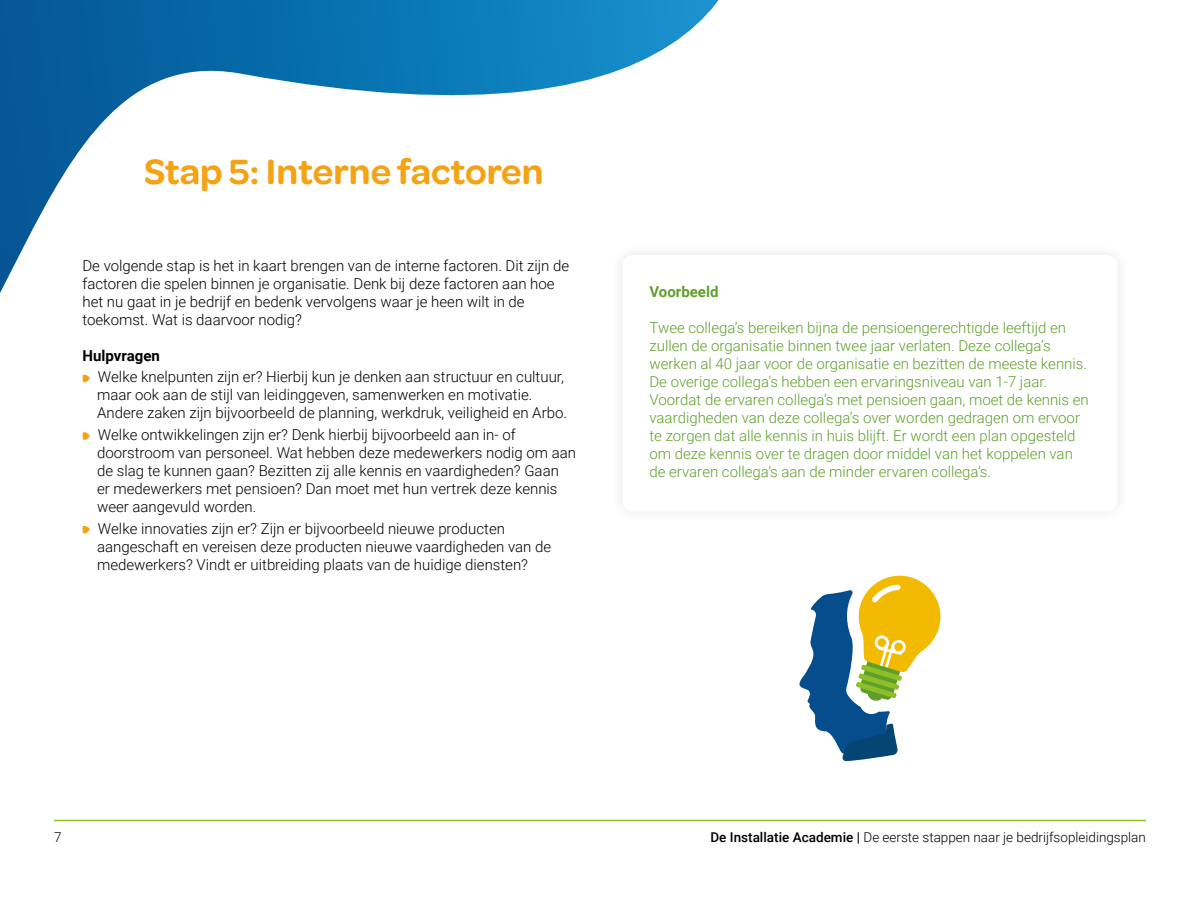
<style>
.page{position:relative;width:1200px;height:900px;background:#fff}
.page>*{position:absolute;margin:0;border:0;box-sizing:border-box;transform-origin:0 0}
.t1{font:600 37.5px "Omnes";color:#f3a314}
.t2{font:300 15px/18px "Roboto";color:#000}
.t3{font:300 15px/18px "Roboto";color:#5da02b}
.t4{font:700 15px "Roboto";color:#000}
.t5{font:700 15px "Roboto";color:#5da02b}
.t6{font:300 13.5px "Roboto";color:#000}
.s1{font-weight:500}
</style>
<div class="page">
<hr style="left:54px;top:820px;width:1092px;height:1px;background:#8fbf25">
<svg style="left:0;top:0;width:719px;height:383px"></svg>
<svg style="left:82px;top:374px;width:8px;height:8px"></svg>
<svg style="left:82px;top:432px;width:8px;height:8px"></svg>
<svg style="left:82px;top:526px;width:8px;height:8px"></svg>
<div style="left:610px;top:243px;width:521px;height:282px;background:#fff"></div>
<svg style="left:799px;top:575px;width:142px;height:187px"></svg>
<h1 class="t1" style="left:144px;top:146px;width:401px">Stap 5: Interne factoren</h1>
<p class="t2" style="left:82px;top:256px;width:488px">De volgende stap is het in kaart brengen van de interne factoren. Dit zijn de factoren die spelen binnen je organisatie. Denk bij deze factoren aan hoe het nu gaat in je bedrijf en bedenk vervolgens waar je heen wilt in de toekomst. Wat is daarvoor nodig?</p>
<p class="t4" style="left:82px;top:345px;width:79px">Hulpvragen</p>
<p class="t2" style="left:97px;top:367px;width:471px">Welke knelpunten zijn er? Hierbij kun je denken aan structuur en cultuur, maar ook aan de stijl van leidinggeven, samenwerken en motivatie.<br>Andere zaken zijn bijvoorbeeld de planning, werkdruk, veiligheid en Arbo.</p>
<p class="t2" style="left:97px;top:425px;width:481px">Welke ontwikkelingen zijn er? Denk hierbij bijvoorbeeld aan in- of doorstroom van personeel. Wat hebben deze medewerkers nodig om aan de slag te kunnen gaan? Bezitten zij alle kennis en vaardigheden? Gaan<br>er medewerkers met pensioen? Dan moet met hun vertrek deze kennis weer aangevuld worden.</p>
<p class="t2" style="left:97px;top:519px;width:456px">Welke innovaties zijn er? Zijn er bijvoorbeeld nieuwe producten aangeschaft en vereisen deze producten nieuwe vaardigheden van de medewerkers? Vindt er uitbreiding plaats van de huidige diensten?</p>
<p class="t5" style="left:650px;top:281px;width:70px">Voorbeeld</p>
<p class="t3" style="left:650px;top:318px;width:441px">Twee collega’s bereiken bijna de pensioengerechtigde leeftijd en zullen de organisatie binnen twee jaar verlaten. Deze collega’s werken al 40 jaar voor de organisatie en bezitten de meeste kennis.<br>De overige collega’s hebben een ervaringsniveau van 1-7 jaar.<br>Voordat de ervaren collega’s met pensioen gaan, moet de kennis en vaardigheden van deze collega’s over worden gedragen om ervoor te zorgen dat alle kennis in huis blijft. Er wordt een plan opgesteld om deze kennis over te dragen door middel van het koppelen van de ervaren collega’s aan de minder ervaren collega’s.</p>
<p class="t6" style="left:54px;top:828px;width:9px">7</p>
<p class="t6" style="left:710px;top:828px;width:437px"><span class="s1">De Installatie Academie |</span> De eerste stappen naar je bedrijfsopleidingsplan</p>
</div>
